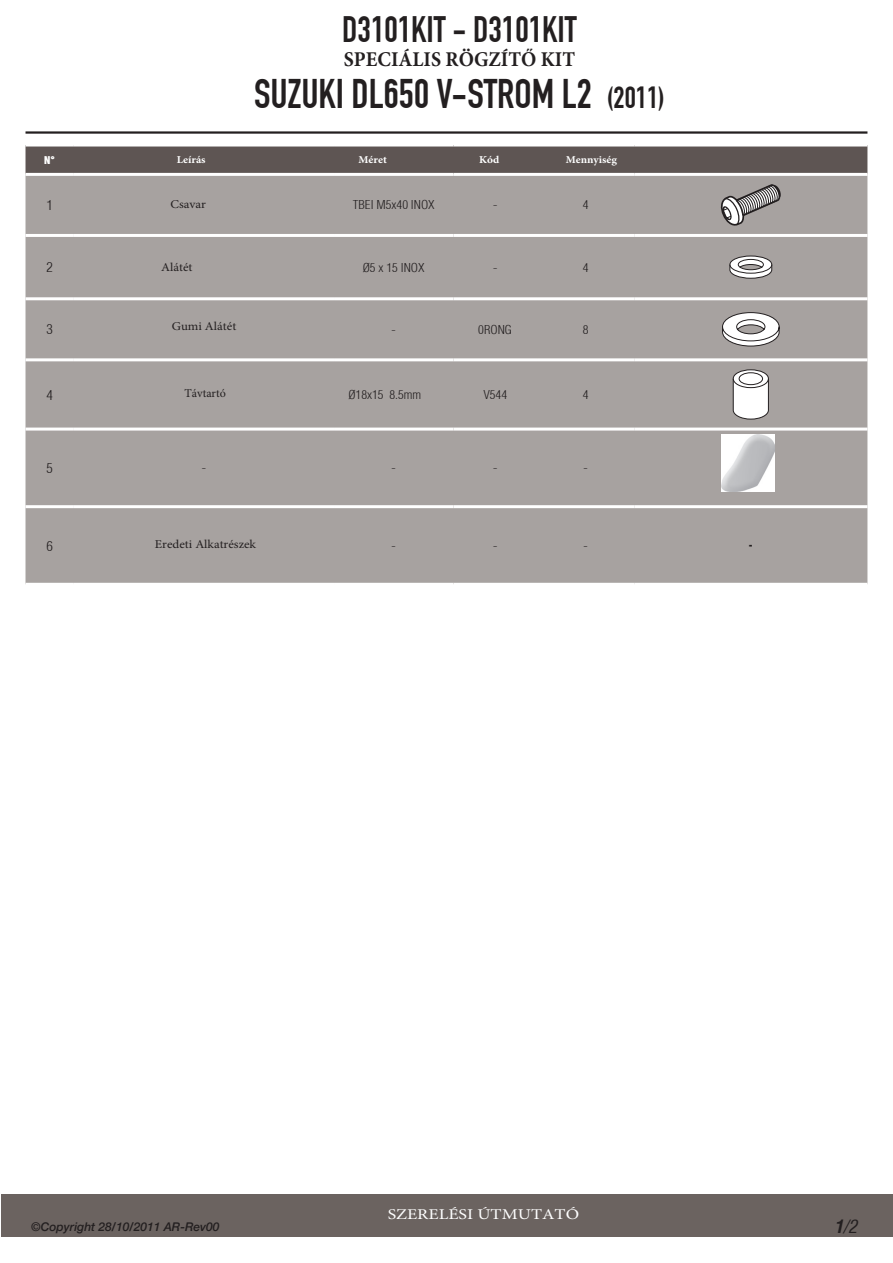
<style>
.page{position:relative;width:893px;height:1263px;background:#fff}
.page>*{position:absolute;margin:0;border:0;box-sizing:border-box;transform-origin:0 0}
.t1{font:40.5px "DIN Engschrift Alternate";color:#231f20}
.t2{font:36px "DIN Engschrift Alternate";color:#231f20}
.t3{font:700 21px "Minion Pro";color:#231f20;scale:.95 1}
.t4{font:italic condensed 18px "Helvetica";color:#231f20}
.t5{font:15px "Minion Pro";color:#fff;scale:1.2 1}
.t6{font:300 condensed 13.5px "Helvetica";color:#231f20;scale:1.08 1}
.t7{font:300 condensed 12px "Helvetica";color:#231f20;scale:1.08 1}
.t8{font:12px "Minion Pro";color:#231f20;scale:1.08 1}
.t9{font:italic 500 12px "Helvetica Neue";color:#231f20}
.t10{font:12px "Minion Pro";color:#231f20}
.t11{font:700 10.5px "Minion Pro";color:#fff;scale:1.08 1}
.t12{font:900 condensed 10.5px "Helvetica";color:#fff;scale:1.08 1}
.t13{font:900 condensed 10.5px "Helvetica";color:#231f20;scale:1.08 1}
.s1{font-size:30px}
.s2{font-weight:700}
</style>
<div class="page">
<div style="left:1px;top:1194px;width:891px;height:43px;background:#6b6360"></div>
<hr style="left:26px;top:131px;width:841px;height:3px;background:#231f20">
<div style="left:26px;top:147px;width:841px;height:26px;background:#5e5553"></div>
<div style="left:26px;top:176px;width:841px;height:407px;background:#a7a2a0"></div>
<hr style="left:26px;top:234px;width:48px;height:3px;background:#fff">
<hr style="left:74px;top:234px;width:260px;height:3px;background:#fff">
<hr style="left:334px;top:234px;width:119px;height:3px;background:#fff">
<hr style="left:453px;top:234px;width:84px;height:3px;background:#fff">
<hr style="left:537px;top:234px;width:97px;height:3px;background:#fff">
<hr style="left:634px;top:234px;width:233px;height:3px;background:#fff">
<hr style="left:26px;top:297px;width:48px;height:3px;background:#fff">
<hr style="left:74px;top:297px;width:260px;height:3px;background:#fff">
<hr style="left:334px;top:297px;width:119px;height:3px;background:#fff">
<hr style="left:453px;top:297px;width:84px;height:3px;background:#fff">
<hr style="left:537px;top:297px;width:97px;height:3px;background:#fff">
<hr style="left:634px;top:297px;width:233px;height:3px;background:#fff">
<hr style="left:26px;top:358px;width:48px;height:3px;background:#fff">
<hr style="left:74px;top:358px;width:260px;height:3px;background:#fff">
<hr style="left:334px;top:358px;width:119px;height:3px;background:#fff">
<hr style="left:453px;top:358px;width:84px;height:3px;background:#fff">
<hr style="left:537px;top:358px;width:97px;height:3px;background:#fff">
<hr style="left:634px;top:358px;width:233px;height:3px;background:#fff">
<hr style="left:26px;top:428px;width:48px;height:3px;background:#fff">
<hr style="left:74px;top:428px;width:260px;height:3px;background:#fff">
<hr style="left:334px;top:428px;width:119px;height:3px;background:#fff">
<hr style="left:453px;top:428px;width:84px;height:3px;background:#fff">
<hr style="left:537px;top:428px;width:97px;height:3px;background:#fff">
<hr style="left:634px;top:428px;width:233px;height:3px;background:#fff">
<hr style="left:26px;top:505px;width:48px;height:3px;background:#fff">
<hr style="left:74px;top:505px;width:260px;height:3px;background:#fff">
<hr style="left:334px;top:505px;width:119px;height:3px;background:#fff">
<hr style="left:453px;top:505px;width:84px;height:3px;background:#fff">
<hr style="left:537px;top:505px;width:97px;height:3px;background:#fff">
<hr style="left:634px;top:505px;width:233px;height:3px;background:#fff">
<svg style="left:715px;top:182px;width:68px;height:49px;background:#9d9998"></svg>
<svg style="left:729px;top:255px;width:44px;height:24px"></svg>
<svg style="left:722px;top:312px;width:58px;height:35px"></svg>
<svg style="left:732px;top:369px;width:37px;height:51px"></svg>
<img style="left:722px;top:434px;width:52px;height:58px">
<h2 class="t2" style="left:342px;top:8px;width:236px">D3101KIT - D3101KIT</h2>
<h3 class="t3" style="left:344px;top:44px;width:245px">SPECIÁLIS RÖGZÍTŐ KIT</h3>
<h1 class="t1" style="left:254px;top:70px;width:412px">SUZUKI DL650 V-STROM L2 <span class="s1">(2011)</span></h1>
<p class="t12" style="left:44px;top:153px;width:12px">N°</p>
<p class="t11" style="left:177px;top:152px;width:28px">Leírás</p>
<p class="t11" style="left:358px;top:152px;width:28px">Méret</p>
<p class="t11" style="left:479px;top:152px;width:20px">Kód</p>
<p class="t11" style="left:566px;top:152px;width:49px">Mennyiség</p>
<p class="t6" style="left:46px;top:197px;width:7px">1</p>
<p class="t8" style="left:171px;top:197px;width:34px">Csavar</p>
<p class="t7" style="left:353px;top:198px;width:77px">TBEI M5x40 INOX</p>
<p class="t7" style="left:493px;top:198px;width:5px">-</p>
<p class="t7" style="left:583px;top:198px;width:7px">4</p>
<p class="t6" style="left:46px;top:259px;width:7px">2</p>
<p class="t8" style="left:161px;top:259px;width:31px">Alátét</p>
<p class="t7" style="left:363px;top:260px;width:59px">Ø5 x 15 INOX</p>
<p class="t7" style="left:493px;top:260px;width:5px">-</p>
<p class="t7" style="left:583px;top:260px;width:7px">4</p>
<p class="t6" style="left:46px;top:321px;width:7px">3</p>
<p class="t8" style="left:172px;top:318px;width:61px">Gumi Alátét</p>
<p class="t7" style="left:392px;top:322px;width:5px">-</p>
<p class="t7" style="left:478px;top:322px;width:33px">0RONG</p>
<p class="t7" style="left:583px;top:322px;width:7px">8</p>
<p class="t6" style="left:46px;top:386px;width:7px">4</p>
<p class="t10" style="left:184px;top:385px;width:43px">Távtartó</p>
<p class="t7" style="left:348px;top:387px;width:69px">Ø18x15 8.5mm</p>
<p class="t7" style="left:483px;top:387px;width:23px">V544</p>
<p class="t7" style="left:583px;top:387px;width:7px">4</p>
<p class="t6" style="left:46px;top:460px;width:7px">5</p>
<p class="t7" style="left:202px;top:460px;width:5px">-</p>
<p class="t7" style="left:392px;top:460px;width:5px">-</p>
<p class="t7" style="left:493px;top:460px;width:5px">-</p>
<p class="t7" style="left:583px;top:460px;width:5px">-</p>
<p class="t6" style="left:46px;top:537px;width:7px">6</p>
<p class="t8" style="left:155px;top:536px;width:95px">Eredeti Alkatrészek</p>
<p class="t7" style="left:392px;top:538px;width:5px">-</p>
<p class="t7" style="left:493px;top:538px;width:5px">-</p>
<p class="t7" style="left:583px;top:538px;width:5px">-</p>
<p class="t13" style="left:749px;top:539px;width:5px">-</p>
<p class="t9" style="left:31px;top:1220px;width:190px">©Copyright 28/10/2011 AR-Rev00</p>
<p class="t5" style="left:388px;top:1204px;width:161px">SZERELÉSI ÚTMUTATÓ</p>
<h3 class="t4" style="left:834px;top:1215px;width:25px"><span class="s2">1</span>/2</h3>
</div>
